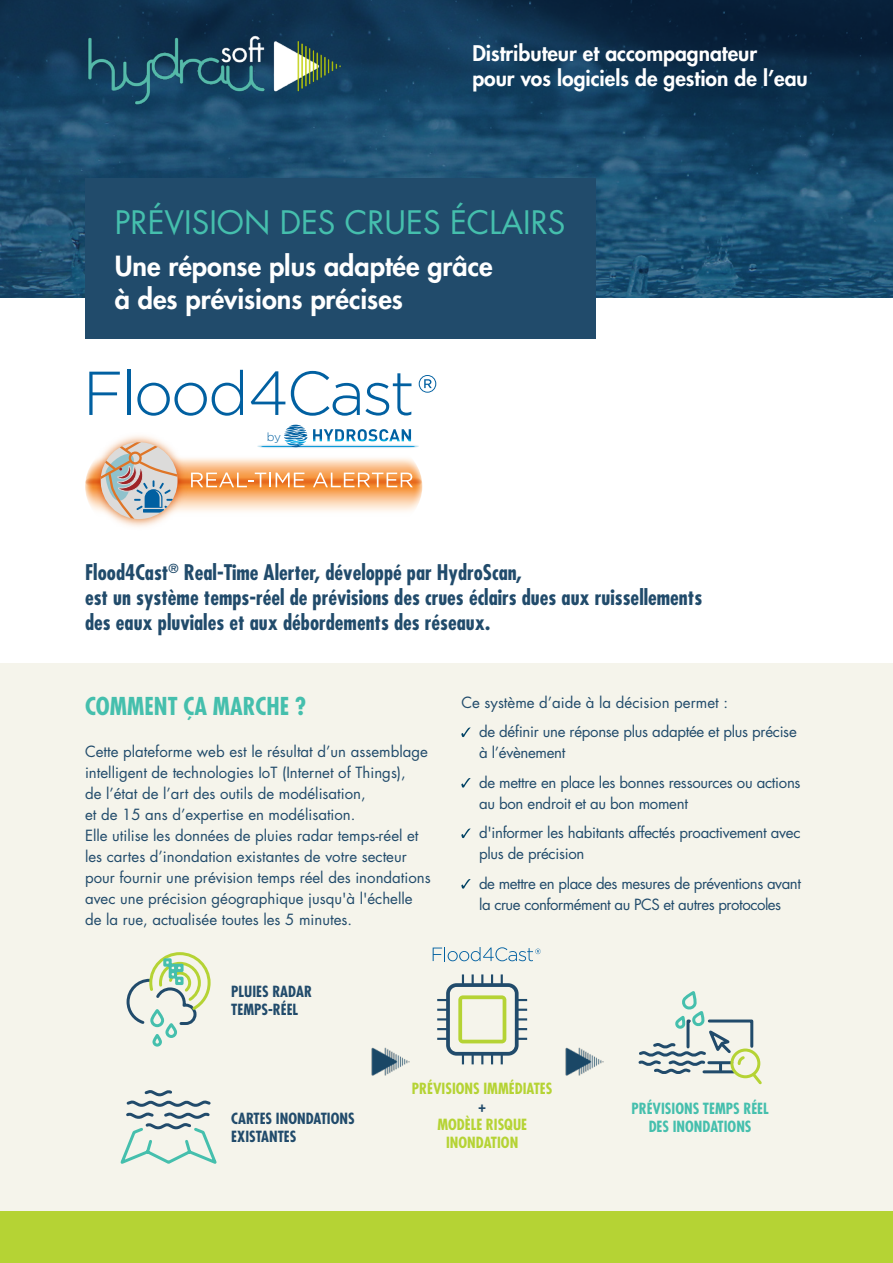
<style>
.page{position:relative;width:893px;height:1263px;background:#fff}
.page>*{position:absolute;margin:0;border:0;box-sizing:border-box;transform-origin:0 0}
.t1{font:31.5px "Futura Std";color:#45bfad}
.t2{font:800 27px/32.4px "Futura Std";color:#fff}
.t3{font:700 condensed 24px "Futura Std";color:#45bfad}
.t4{font:700 condensed 21px/25.2px "Futura Std";color:#214b6b}
.t5{font:800 21px/25.2px "Futura Std";color:#fff}
.t6{font:15px/21px "Futura Std";color:#214b6b}
.t7{font:15px/21px "Futura Std";letter-spacing:-.02em;color:#214b6b}
.t8{font:15px/21px "Futura Std";letter-spacing:-.03em;color:#214b6b}
.t9{font:700 condensed 15px/18px "Futura Std";color:#214b6b}
.t10{font:700 condensed 15px/18px "Futura Std";color:#b5d334;text-align:center}
.t11{font:700 condensed 15px/18px "Futura Std";color:#45bfad;text-align:center}
.t12{font:300 11.85px "Gotham";color:#0160a1}
</style>
<div class="page">
<div style="left:0;top:663px;width:893px;height:549px;background:#f5f4eb"></div>
<img style="left:0;top:0;width:893px;height:298px">
<div style="left:85px;top:178px;width:510px;height:160px;background:#214b6b"></div>
<svg style="left:461px;top:727px;width:10px;height:10px"></svg>
<svg style="left:461px;top:778px;width:10px;height:10px"></svg>
<svg style="left:461px;top:828px;width:10px;height:10px"></svg>
<svg style="left:461px;top:879px;width:10px;height:10px"></svg>
<div style="left:0;top:1212px;width:893px;height:51px;background:#b5d334"></div>
<svg style="left:419px;top:375px;width:17px;height:18px"></svg>
<svg style="left:89px;top:372px;width:31px;height:43px"></svg>
<hr style="left:127px;top:370px;width:3px;height:45px;background:#0160a1">
<svg style="left:137px;top:370px;width:106px;height:46px"></svg>
<svg style="left:251px;top:371px;width:34px;height:44px"></svg>
<svg style="left:291px;top:371px;width:120px;height:45px"></svg>
<svg style="left:85px;top:424px;width:337px;height:103px"></svg>
<img style="left:371px;top:1047px;width:39px;height:29px">
<img style="left:565px;top:1047px;width:39px;height:29px">
<svg style="left:126px;top:952px;width:85px;height:95px"></svg>
<svg style="left:120px;top:1090px;width:97px;height:74px"></svg>
<svg style="left:437px;top:974px;width:90px;height:90px"></svg>
<svg style="left:433px;top:947px;width:108px;height:14px"></svg>
<img style="left:85px;top:33px;width:258px;height:73px">
<svg style="left:638px;top:992px;width:124px;height:93px"></svg>
<p class="t5" style="left:472px;top:40px;width:337px">Distributeur et accompagnateur<br>pour vos logiciels de gestion de l’eau</p>
<p class="t1" style="left:115px;top:202px;width:452px">PRÉVISION DES CRUES ÉCLAIRS</p>
<p class="t2" style="left:115px;top:250px;width:379px">Une réponse plus adaptée grâce à des prévisions précises</p>
<p class="t12" style="left:267px;top:429px;width:16px">by</p>
<p class="t4" style="left:85px;top:559px;width:619px">Flood4Cast<sup>®</sup> Real-Time Alerter, développé par HydroScan,<br>est un système temps-réel de prévisions des crues éclairs dues aux ruissellements des eaux pluviales et aux débordements des réseaux.</p>
<p class="t3" style="left:85px;top:691px;width:222px">COMMENT ÇA MARCHE ?</p>
<p class="t6" style="left:85px;top:741px;width:347px">Cette plateforme web est le résultat d’un assemblage intelligent de technologies IoT (Internet of Things),<br>de l’état de l’art des outils de modélisation,<br>et de 15 ans d’expertise en modélisation.<br>Elle utilise les données de pluies radar temps-réel et les cartes d’inondation existantes de votre secteur pour fournir une prévision temps réel des inondations avec une précision géographique jusqu'à l'échelle de la rue, actualisée toutes les 5 minutes.</p>
<p class="t9" style="left:231px;top:982px;width:82px">PLUIES RADAR</p>
<p class="t9" style="left:231px;top:1000px;width:68px">TEMPS-RÉEL</p>
<p class="t6" style="left:461px;top:692px;width:268px">Ce système d’aide à la décision permet :</p>
<p class="t7" style="left:479px;top:721px;width:319px">de définir une réponse plus adaptée et plus précise à l’évènement</p>
<p class="t7" style="left:479px;top:772px;width:323px">de mettre en place les bonnes ressources ou actions au bon endroit et au bon moment</p>
<p class="t7" style="left:479px;top:822px;width:323px">d'informer les habitants affectés proactivement avec plus de précision</p>
<p class="t8" style="left:479px;top:873px;width:323px">de mettre en place des mesures de préventions avant la crue conformément au PCS et autres protocoles</p>
<p class="t9" style="left:231px;top:1110px;width:125px">CARTES INONDATIONS<br>EXISTANTES</p>
<p class="t10" style="left:412px;top:1080px;width:142px">PRÉVISIONS IMMÉDIATES</p>
<p class="t9" style="left:478px;top:1098px;width:9px">+</p>
<p class="t10" style="left:437px;top:1116px;width:91px">MODÈLE RISQUE<br>INONDATION</p>
<p class="t11" style="left:631px;top:1099px;width:139px">PRÉVISIONS TEMPS RÉEL<br>DES INONDATIONS</p>
</div>
